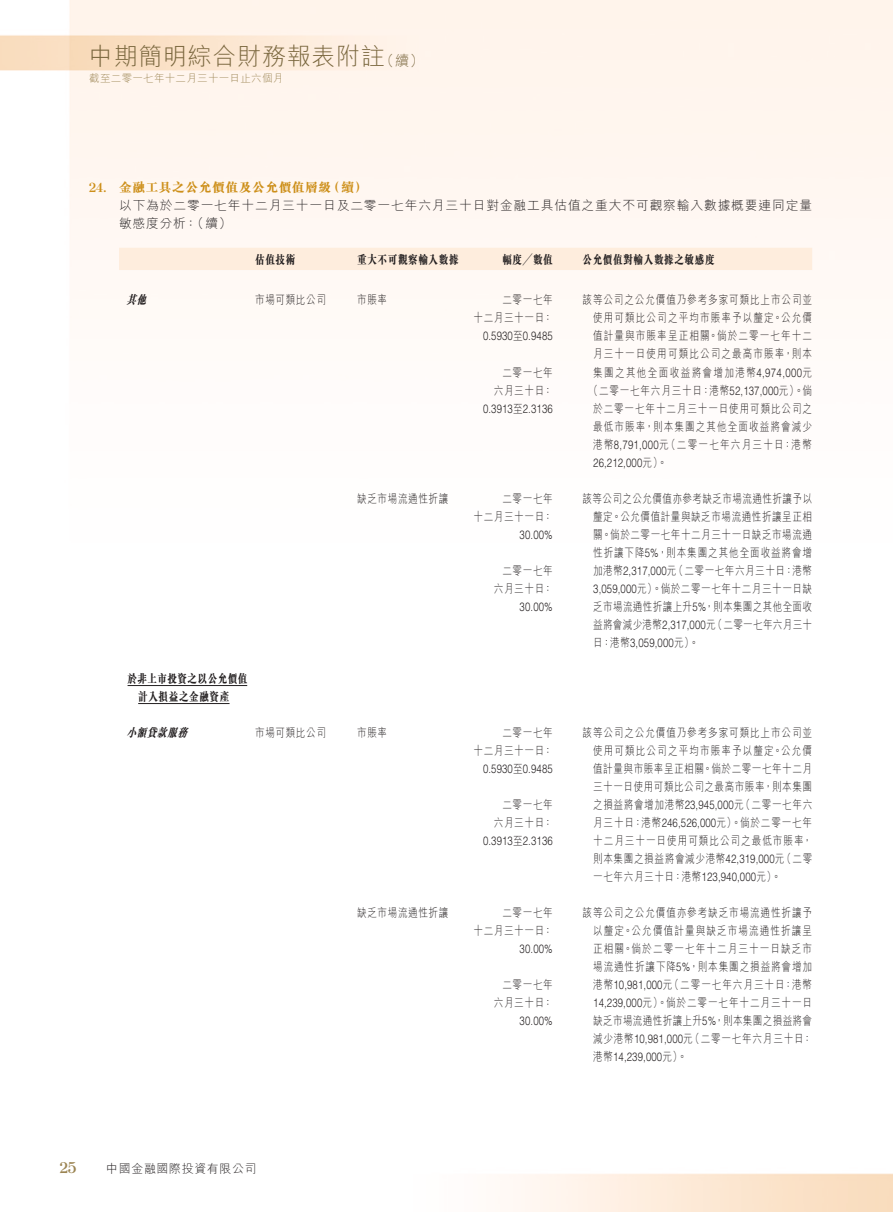
<style>
.page{position:relative;width:893px;height:1212px;background:#fff}
.page>*{position:absolute;margin:0;border:0;box-sizing:border-box;transform-origin:0 0}
.t1{font:300 24px "M Hei HK";letter-spacing:.03em;color:#79663d}
.t2{font:700 15px "Else NPL Std";color:#9b8452}
.t3{font:300 14.25px "M Hei HK";color:#79663d}
.Notes_section_body_t{font:300 12.75px/18px "M Hei HK";letter-spacing:.065em;color:#231f20}
.Notes_HD1{font:800 12.75px "M Sung HK";letter-spacing:.045em;color:#cd8f19}
.Notes_HD1-2{font:700 12.75px "Else NPL Std";color:#cd8f19}
.Notes_section_body_t-2{font:300 12px/18px "M Hei HK";letter-spacing:.065em;color:#231f20;text-align:justify;scale:.8 1}
.Notes_section_body_t-3{font:300 12px "Helvetica LT Std";letter-spacing:.015em;color:#231f20;scale:.8 1}
.Notes_section_body_t-4{font:300 12px "M Hei HK";letter-spacing:.115em;color:#231f20;scale:.8 1}
.Notes_section_body_t-5{font:300 12px "M Hei HK";letter-spacing:.09em;color:#231f20;scale:.8 1}
.Notes_section_body_t-6{font:800 12px "M Sung HK";letter-spacing:.065em;color:#231f20;scale:.8 1}
.Notes_section_body_t-7{font:300 12px "M Hei HK";letter-spacing:.13em;color:#231f20;scale:.8 1}
.Notes_section_body_t-8{font:300 12px "M Hei HK";letter-spacing:.14em;color:#231f20;scale:.8 1}
.Notes_section_body_t-9{font:800 12px/18px "M Sung HK";letter-spacing:.045em;color:#231f20;scale:.8 1}
.Notes_section_body_t-10{font:300 12px "M Hei HK";letter-spacing:.065em;color:#231f20}
.Notes_section_body_t-11{font:italic 800 12px "M Sung HK";color:#231f20;scale:.8 1}
.t4{font:300 10.5px "M Hei HK";letter-spacing:.03em;color:#9b8452}
.s1{font-family:"M Hei HK"}
.s2{font-family:"Helvetica LT Std"}
</style>
<div class="page">
<div style="left:119px;top:248px;width:693px;height:22px;background:#feeddd"></div>
<hr style="left:128px;top:685px;width:119px;height:1px;background:#231f20">
<hr style="left:138px;top:703px;width:92px;height:1px;background:#231f20">
<h1 class="t1" style="left:89px;top:44px;width:297px">中期簡明綜合財務報表附註</h1>
<p class="t3" style="left:380px;top:54px;width:46px">（續(</p>
<p class="t4" style="left:89px;top:73px;width:195px">截至二零一七年十二月三十一日止六個月</p>
<p class="Notes_HD1-2" style="left:89px;top:180px;width:19px">24.</p>
<p class="Notes_HD1" style="left:119px;top:181px;width:214px">金融工具之公允價值及公允價值層級</p>
<p class="Notes_HD1" style="left:327px;top:181px;width:41px">（續(</p>
<p class="Notes_section_body_t" style="left:119px;top:196px;width:694px">以下為於二零一七年十二月三十一日及二零一七年六月三十日對金融工具估值之重大不可觀察輸入數據概要連同定量敏感度分析（： 續(</p>
<p class="Notes_section_body_t-11" style="left:126px;top:294px;width:30px">其他</p>
<p class="Notes_section_body_t-6" style="left:255px;top:254px;width:52px">估值技術</p>
<p class="Notes_section_body_t-2" style="left:255px;top:291px;width:90px">市場可類比公司</p>
<p class="Notes_section_body_t-9" style="left:138px;top:669px;width:138px;text-indent:-11px">於非上市投資之以公允價值計入損益之金融資產</p>
<p class="Notes_section_body_t-11" style="left:126px;top:726px;width:81px">小額貸款服務</p>
<p class="Notes_section_body_t-2" style="left:255px;top:723px;width:90px">市場可類比公司</p>
<p class="Notes_section_body_t-6" style="left:357px;top:254px;width:128px">重大不可觀察輸入數據</p>
<p class="Notes_section_body_t-6" style="left:502px;top:254px;width:65px">幅度╱數值</p>
<p class="Notes_section_body_t-6" style="left:583px;top:254px;width:167px">公允價值對輸入數據之敏感度</p>
<p class="Notes_section_body_t-2" style="left:357px;top:291px;width:39px">市賬率</p>
<p class="Notes_section_body_t-2" style="left:502px;top:291px;width:65px">二零一七年</p>
<p class="Notes_section_body_t-2" style="left:473px;top:309px;width:101px">十二月三十一日：</p>
<p class="Notes_section_body_t-3" style="left:483px;top:329px;width:89px">0.5930<span class="s1">至</span>0.9485</p>
<p class="Notes_section_body_t-2" style="left:502px;top:363px;width:65px">二零一七年</p>
<p class="Notes_section_body_t-2" style="left:494px;top:381px;width:75px">六月三十日：</p>
<p class="Notes_section_body_t-3" style="left:483px;top:401px;width:89px">0.3913<span class="s1">至</span>2.3136</p>
<p class="Notes_section_body_t-5" style="left:583px;top:294px;width:288px">該等公司之公允價值乃參考多家可類比上市公司並</p>
<p class="Notes_section_body_t-4" style="left:593px;top:312px;width:275px">使用可類比公司之平均市賬率予以釐定。公允價</p>
<p class="Notes_section_body_t-4" style="left:593px;top:330px;width:275px">值計量與市賬率呈正相關。倘於二零一七年十二</p>
<p class="Notes_section_body_t-4" style="left:593px;top:348px;width:275px">月三十一日使用可類比公司之最高市賬率，則本</p>
<p class="Notes_section_body_t-8" style="left:593px;top:366px;width:275px">集團之其他全面收益將會增加港幣<span class="s2">4,974,000</span>元</p>
<p class="Notes_section_body_t-2" style="left:588px;top:381px;width:281px">（二零一七年六月三十日：港幣<span class="s2">52,137,000</span>元）。倘</p>
<p class="Notes_section_body_t-5" style="left:593px;top:402px;width:275px">於二零一七年十二月三十一日使用可類比公司之</p>
<p class="Notes_section_body_t-4" style="left:593px;top:420px;width:275px">最低市賬率，則本集團之其他全面收益將會減少</p>
<p class="Notes_section_body_t-7" style="left:593px;top:438px;width:275px">港幣<span class="s2">8,791,000</span> （元 二零一七年六月三十日：港幣</p>
<p class="Notes_section_body_t-3" style="left:593px;top:455px;width:94px">26,212,000<span class="s1">元。(</span></p>
<p class="Notes_section_body_t-2" style="left:357px;top:489px;width:116px">缺乏市場流通性折讓</p>
<p class="Notes_section_body_t-2" style="left:502px;top:489px;width:65px">二零一七年</p>
<p class="Notes_section_body_t-2" style="left:473px;top:507px;width:101px">十二月三十一日：</p>
<p class="Notes_section_body_t-3" style="left:520px;top:527px;width:43px">30.00%</p>
<p class="Notes_section_body_t-2" style="left:494px;top:561px;width:75px;text-align:right">二零一七年六月三十日：</p>
<p class="Notes_section_body_t-3" style="left:520px;top:599px;width:43px">30.00%</p>
<p class="Notes_section_body_t-2" style="left:593px;top:489px;width:275px;text-indent:-11px">該等公司之公允價值亦參考缺乏市場流通性折讓予以釐定。公允價值計量與缺乏市場流通性折讓呈正相關。倘於二零一七年十二月三十一日缺乏市場流通性折讓下降<span class="s2">5%</span>，則本集團之其他全面收益將會增加港幣<span class="s2">2,317,000</span> （元 二零一七年六月三十日：港幣<span class="s2">3,059,000</span>元）。倘於二零一七年十二月三十一日缺乏市場流通性折讓上升<span class="s2">5%</span>，則本集團之其他全面收益將會減少港幣<span class="s2">2,317,000</span> （元 二零一七年六月三十日：港幣<span class="s2">3,059,000</span>元。(</p>
<p class="Notes_section_body_t-2" style="left:357px;top:723px;width:39px">市賬率</p>
<p class="Notes_section_body_t-2" style="left:357px;top:903px;width:116px">缺乏市場流通性折讓</p>
<p class="Notes_section_body_t-2" style="left:502px;top:723px;width:65px">二零一七年</p>
<p class="Notes_section_body_t-2" style="left:473px;top:741px;width:101px">十二月三十一日：</p>
<p class="Notes_section_body_t-3" style="left:483px;top:761px;width:89px">0.5930<span class="s1">至</span>0.9485</p>
<p class="Notes_section_body_t-2" style="left:494px;top:795px;width:75px;text-align:right">二零一七年六月三十日：</p>
<p class="Notes_section_body_t-3" style="left:483px;top:833px;width:89px">0.3913<span class="s1">至</span>2.3136</p>
<p class="Notes_section_body_t-2" style="left:502px;top:903px;width:65px">二零一七年</p>
<p class="Notes_section_body_t-2" style="left:473px;top:921px;width:101px">十二月三十一日：</p>
<p class="Notes_section_body_t-3" style="left:520px;top:941px;width:43px">30.00%</p>
<p class="Notes_section_body_t-2" style="left:502px;top:975px;width:65px">二零一七年</p>
<p class="Notes_section_body_t-2" style="left:494px;top:993px;width:75px">六月三十日：</p>
<p class="Notes_section_body_t-3" style="left:520px;top:1013px;width:43px">30.00%</p>
<p class="Notes_section_body_t-2" style="left:593px;top:723px;width:275px;text-indent:-11px">該等公司之公允價值乃參考多家可類比上市公司並使用可類比公司之平均市賬率予以釐定。公允價值計量與市賬率呈正相關。倘於二零一七年十二月三十一日使用可類比公司之最高市賬率，則本集團之損益將會增加港幣<span class="s2">23,945,000</span> （元 二零一七年六月三十日：港幣<span class="s2">246,526,000</span>元）。倘於二零一七年十二月三十一日使用可類比公司之最低市賬率，則本集團之損益將會減少港幣<span class="s2">42,319,000</span> （元 二零一七年六月三十日：港幣<span class="s2">123,940,000</span>元。(</p>
<p class="Notes_section_body_t-2" style="left:593px;top:903px;width:275px;text-indent:-11px">該等公司之公允價值亦參考缺乏市場流通性折讓予以釐定。公允價值計量與缺乏市場流通性折讓呈正相關。倘於二零一七年十二月三十一日缺乏市場流通性折讓下降<span class="s2">5%</span>，則本集團之損益將會增加港幣<span class="s2">10,981,000</span> （元 二零一七年六月三十日：港幣<span class="s2">14,239,000</span>元）。倘於二零一七年十二月三十一日缺乏市場流通性折讓上升<span class="s2">5%</span>，則本集團之損益將會減少港幣<span class="s2">10,981,000</span> （元 二零一七年六月三十日：港幣<span class="s2">14,239,000</span>元。(</p>
<p class="t2" style="left:60px;top:1158px;width:18px">25</p>
<p class="Notes_section_body_t-10" style="left:106px;top:1162px;width:152px">中國金融國際投資有限公司</p>
</div>
